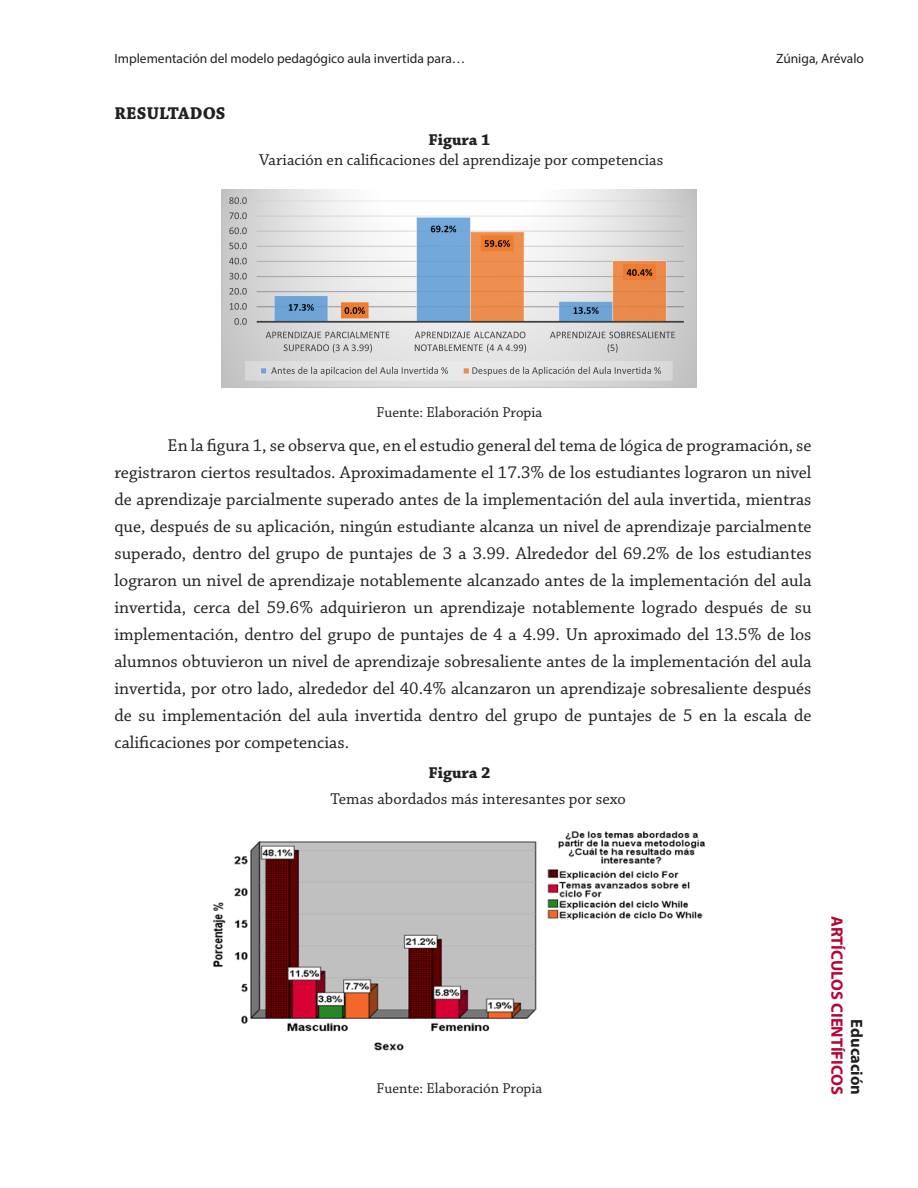
<style>
.page{position:relative;width:918px;height:1188px;background:#fff}
.page>*{position:absolute;margin:0;border:0;box-sizing:border-box;transform-origin:0 0}
.Parrafo_chaparral{font:18px/27px "Chaparral Pro";color:#231f20;text-align:justify}
.Titulo{font:700 18px "Chaparral Pro";letter-spacing:.005em;color:#231f20}
.PieFgs{font:16.5px/19.5px "Chaparral Pro";color:#231f20;text-align:center}
.Art_Parrafo_-_BaseDer{font:700 16.5px "Myriad Pro";color:#b90335}
.Art_Parrafo_-_BaseDer-2{font:700 16.5px "Myriad Pro";color:#231f20}
.PieFgs-2{font:700 16.5px "Chaparral Pro";color:#231f20}
.FgsFuente{font:15px "Chaparral Pro";color:#231f20}
.EncPagIzq{font:13.5px "Myriad Pro";color:#231f20}
.EncPagDer{font:13.5px "Myriad Pro";color:#231f20}
.s1{font-weight:700}
</style>
<div class="page">
<img style="left:222px;top:189px;width:474px;height:199px">
<img style="left:213px;top:831px;width:493px;height:220px">
<p class="EncPagIzq" style="left:114px;top:50px;width:352px">Implementación del modelo pedagógico aula invertida para…</p>
<p class="EncPagDer" style="left:776px;top:50px;width:89px">Zúniga, Arévalo</p>
<p class="Titulo" style="left:114px;top:103px;width:113px">RESULTADOS</p>
<p class="PieFgs" style="left:259px;top:131px;width:406px"><span class="s1">Figura 1<br></span>Variación en calificaciones del aprendizaje por competencias</p>
<p class="FgsFuente" style="left:377px;top:404px;width:167px">Fuente: Elaboración Propia</p>
<p class="Parrafo_chaparral" style="left:114px;top:432px;width:699px;text-indent:53px">En la figura 1, se observa que, en el estudio general del tema de lógica de programación, se registraron ciertos resultados. Aproximadamente el 17.3% de los estudiantes lograron un nivel de aprendizaje parcialmente superado antes de la implementación del aula invertida, mientras que, después de su aplicación, ningún estudiante alcanza un nivel de aprendizaje parcialmente superado, dentro del grupo de puntajes de 3 a 3.99. Alrededor del 69.2% de los estudiantes lograron un nivel de aprendizaje notablemente alcanzado antes de la implementación del aula invertida, cerca del 59.6% adquirieron un aprendizaje notablemente logrado después de su implementación, dentro del grupo de puntajes de 4 a 4.99. Un aproximado del 13.5% de los alumnos obtuvieron un nivel de aprendizaje sobresaliente antes de la implementación del aula invertida, por otro lado, alrededor del 40.4% alcanzaron un aprendizaje sobresaliente después de su implementación del aula invertida dentro del grupo de puntajes de 5 en la escala de calificaciones por competencias.</p>
<p class="PieFgs-2" style="left:429px;top:763px;width:63px">Figura 2</p>
<p class="PieFgs" style="left:330px;top:790px;width:297px">Temas abordados más interesantes por sexo</p>
<p class="FgsFuente" style="left:377px;top:1080px;width:167px">Fuente: Elaboración Propia</p>
<p class="Art_Parrafo_-_BaseDer" style="left:848px;top:916px;width:181px;rotate:90deg">ARTÍCULOS CIENTÍFICOS</p>
<p class="Art_Parrafo_-_BaseDer-2" style="left:868px;top:1019px;width:77px;rotate:90deg">Educación</p>
</div>
